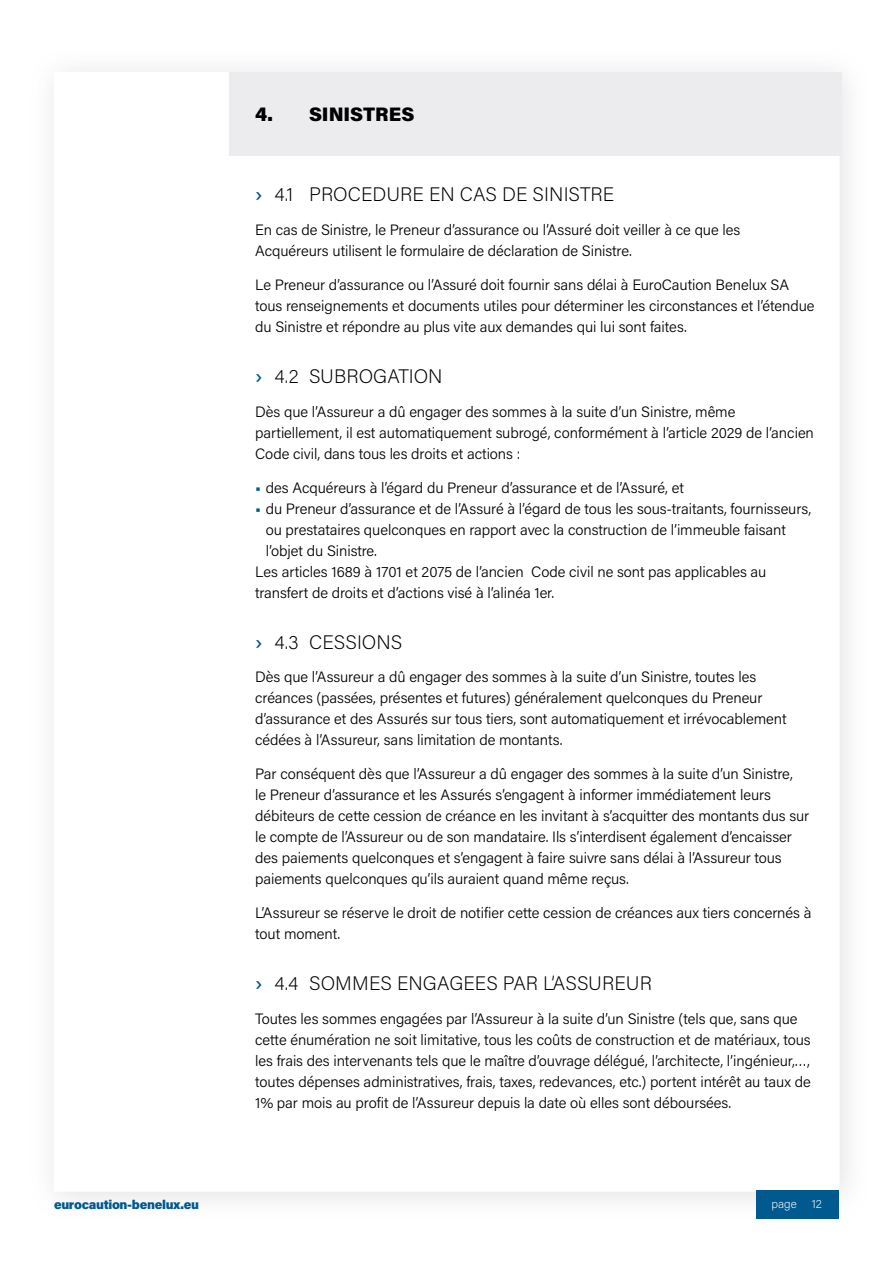
<style>
.page{position:relative;width:893px;height:1263px;background:#fff}
.page>*{position:absolute;margin:0;border:0;box-sizing:border-box;transform-origin:0 0}
.t1{font:200 19.5px "Acumin Pro";letter-spacing:.005em;color:#000}
.Titre1{font:900 19.5px "Acumin Pro";color:#000}
.Body{font:300 15px/21px "Acumin Pro";letter-spacing:-.005em;color:#000}
.t2{font:900 12.75px "Acumin Pro";letter-spacing:-.025em;color:#00598f}
.t3{font:200 12px "Acumin Pro";color:#fff}
.s1{font-weight:600;color:#00598f}
</style>
<div class="page">
<img style="left:52px;top:70px;width:796px;height:1149px">
<div style="left:757px;top:1191px;width:82px;height:28px;background:#00598f"></div>
<div style="left:230px;top:72px;width:612px;height:84px;background:#ececef"></div>
<p class="Titre1" style="left:255px;top:100px;width:161px">4. SINISTRES</p>
<p class="t1" style="left:255px;top:181px;width:361px"><span class="s1">›</span> 4.1 PROCEDURE EN CAS DE SINISTRE</p>
<p class="Body" style="left:255px;top:219px;width:487px">En cas de Sinistre, le Preneur d’assurance ou l’Assuré doit veiller à ce que les<br>Acquéreurs utilisent le formulaire de déclaration de Sinistre.</p>
<p class="Body" style="left:255px;top:274px;width:561px">Le Preneur d’assurance ou l’Assuré doit fournir sans délai à EuroCaution Benelux SA tous renseignements et documents utiles pour déterminer les circonstances et l’étendue du Sinistre et répondre au plus vite aux demandes qui lui sont faites.</p>
<p class="t1" style="left:255px;top:363px;width:189px"><span class="s1">›</span> 4.2 SUBROGATION</p>
<p class="Body" style="left:255px;top:400px;width:560px">Dès que l’Assureur a dû engager des sommes à la suite d’un Sinistre, même partiellement, il est automatiquement subrogé, conformément à l’article 2029 de l’ancien<br>Code civil, dans tous les droits et actions :</p>
<p class="Body" style="left:255px;top:476px;width:430px"><span class="s1">•</span> des Acquéreurs à l’égard du Preneur d’assurance et de l’Assuré, et</p>
<p class="Body" style="left:266px;top:497px;width:547px;text-indent:-11px"><span class="s1">•</span> du Preneur d’assurance et de l’Assuré à l’égard de tous les sous-traitants, fournisseurs, ou prestataires quelconques en rapport avec la construction de l’immeuble faisant l’objet du Sinistre.</p>
<p class="Body" style="left:255px;top:560px;width:513px">Les articles 1689 à 1701 et 2075 de l’ancien Code civil ne sont pas applicables au transfert de droits et d’actions visé à l’alinéa 1er.</p>
<p class="t1" style="left:255px;top:628px;width:149px"><span class="s1">›</span> 4.3 CESSIONS</p>
<p class="Body" style="left:255px;top:666px;width:533px">Dès que l’Assureur a dû engager des sommes à la suite d’un Sinistre, toutes les créances (passées, présentes et futures) généralement quelconques du Preneur d’assurance et des Assurés sur tous tiers, sont automatiquement et irrévocablement cédées à l’Assureur, sans limitation de montants.</p>
<p class="Body" style="left:255px;top:763px;width:556px">Par conséquent dès que l’Assureur a dû engager des sommes à la suite d’un Sinistre,<br>le Preneur d’assurance et les Assurés s’engagent à informer immédiatement leurs débiteurs de cette cession de créance en les invitant à s’acquitter des montants dus sur le compte de l’Assureur ou de son mandataire. Ils s’interdisent également d’encaisser des paiements quelconques et s’engagent à faire suivre sans délai à l’Assureur tous paiements quelconques qu’ils auraient quand même reçus.</p>
<p class="Body" style="left:255px;top:901px;width:558px">L’Assureur se réserve le droit de notifier cette cession de créances aux tiers concernés à tout moment.</p>
<p class="t1" style="left:255px;top:970px;width:398px"><span class="s1">›</span> 4.4 SOMMES ENGAGEES PAR L’ASSUREUR</p>
<p class="Body" style="left:255px;top:1007px;width:557px">Toutes les sommes engagées par l’Assureur à la suite d’un Sinistre (tels que, sans que cette énumération ne soit limitative, tous les coûts de construction et de matériaux, tous les frais des intervenants tels que le maître d’ouvrage délégué, l’architecte, l’ingénieur,…, toutes dépenses administratives, frais, taxes, redevances, etc.) portent intérêt au taux de 1% par mois au profit de l’Assureur depuis la date où elles sont déboursées.</p>
<p class="t2" style="left:54px;top:1195px;width:146px">eurocaution-benelux.eu</p>
<p class="t3" style="left:771px;top:1195px;width:52px">page 12</p>
</div>
